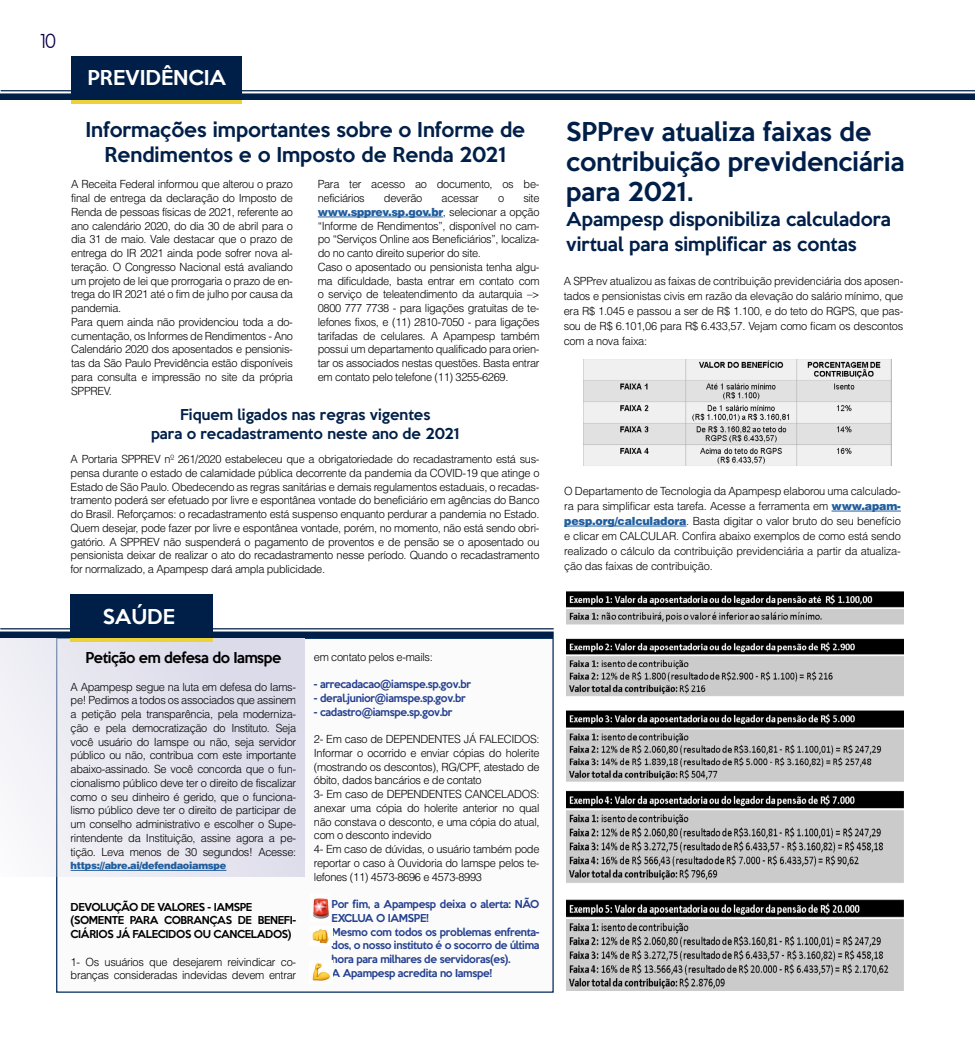
<style>
.page{position:relative;width:975px;height:1063px;background:#fff}
.page>*{position:absolute;margin:0;border:0;box-sizing:border-box;transform-origin:0 0}
.t1{font:500 23.75px/30px "Keep Calm";color:#001f48}
.t2{font:300 20px "Futura BT";color:#0a0048}
.t3{font:500 18.75px/25px "Keep Calm";color:#001f48;text-align:center}
.t4{font:500 18.75px "Keep Calm";color:#fff}
.t5{font:500 17.5px/25px "Keep Calm";color:#001f48}
.t6{font:500 13.75px/18.8px "Keep Calm";color:#001f48;text-align:center}
.t7{font:500 13.75px "Keep Calm";letter-spacing:-.03em;color:#000}
.t8{font:300 11.25px/13.8px "Helvetica";letter-spacing:-.03em;color:#000}
.t9{font:500 10px/13.8px "Keep Calm";letter-spacing:-.03em;color:#25408f}
.t10{font:500 10px/13.8px "Keep Calm";letter-spacing:-.03em;color:#000}
.t11{font:900 10px "Helvetica";letter-spacing:-.03em;color:#215e9e}
.s1{font-weight:900;color:#215e9e}
</style>
<div class="page">
<div style="left:56px;top:638px;width:497px;height:355px;background:#fbfbfb;border:1px solid #002a5c"></div>
<div style="left:0;top:638px;width:305px;height:239px;background:linear-gradient(to right,#f1f1f6,#dad9e9)"></div>
<hr style="left:1px;top:90px;width:973px;height:1px;background:#001f48">
<div style="left:71px;top:56px;width:170px;height:41px;background:#001f48"></div>
<div style="left:71px;top:97px;width:170px;height:7px;background:#ecd23a"></div>
<div style="left:1px;top:94px;width:973px;height:5px;background:#001f48"></div>
<div style="left:0;top:93px;width:974px;height:7px;border:1px solid #001f48"></div>
<hr style="left:0;top:628px;width:553px;height:1px;background:#001f48">
<div style="left:71px;top:594px;width:142px;height:41px;background:#001f48"></div>
<div style="left:71px;top:635px;width:142px;height:7px;background:#ecd23a"></div>
<div style="left:0;top:632px;width:553px;height:5px;background:#001f48"></div>
<div style="left:0;top:632px;width:553px;height:6px;border:1px solid #001f48"></div>
<hr style="left:318px;top:217px;width:125px;height:1px;background:#215e9e">
<hr style="left:71px;top:870px;width:155px;height:1px;background:#215e9e">
<hr style="left:831px;top:511px;width:69px;height:1px;background:#215e9e">
<hr style="left:564px;top:526px;width:122px;height:1px;background:#215e9e">
<img style="left:313px;top:898px;width:16px;height:21px">
<img style="left:312px;top:929px;width:17px;height:15px">
<img style="left:312px;top:962px;width:18px;height:19px">
<img style="left:583px;top:359px;width:308px;height:107px">
<img style="left:566px;top:591px;width:337px;height:400px">
<h2 class="t2" style="left:38px;top:29px;width:20px">10</h2>
<h3 class="t4" style="left:88px;top:61px;width:140px">PREVIDÊNCIA</h3>
<h3 class="t3" style="left:85px;top:116px;width:441px">Informações importantes sobre o Informe de<br>Rendimentos e o Imposto de Renda 2021</h3>
<p class="t8" style="left:71px;top:177px;width:223px">A Receita Federal informou que alterou o prazo final de entrega da declaração do Imposto de Renda de pessoas físicas de 2021, referente ao ano calendário 2020, do dia 30 de abril para o dia 31 de maio. Vale destacar que o prazo de entrega do IR 2021 ainda pode sofrer nova al&shy;teração. O Congresso Nacional está avaliando um projeto de lei que prorrogaria o prazo de en&shy;trega do IR 2021 até o fim de julho por causa da pandemia.<br>Para quem ainda não providenciou toda a do&shy;cumentação, os Informes de Rendimentos - Ano Calendário 2020 dos aposentados e pensionis&shy;tas da São Paulo Previdência estão disponíveis para consulta e impressão no site da própria SPPREV.</p>
<p class="t8" style="left:318px;top:177px;width:223px">Para ter acesso ao documento, os be&shy;neficiários</p>
<p class="t8" style="left:318px;top:191px;width:223px;text-indent:205px">site <span class="s1">www.spprev.sp.gov.br</span>, selecionar a opção “Informe de Rendimentos”, disponível no cam&shy;po “Serviços Online aos Beneficiários”, localiza&shy;do no canto direito superior do site.<br>Caso o aposentado ou pensionista tenha algu&shy;ma dificuldade, basta entrar em contato com o serviço de teleatendimento da autarquia –&gt; 0800 777 7738 - para ligações gratuitas de te&shy;lefones fixos, e (11) 2810-7050 - para ligações tarifadas de celulares. A Apampesp também possui um departamento qualificado para orien&shy;tar os associados nestas questões. Basta entrar em contato pelo telefone (11) 3255-6269.</p>
<p class="t8" style="left:384px;top:191px;width:40px">deverão</p>
<p class="t8" style="left:441px;top:191px;width:39px">acessar</p>
<p class="t8" style="left:498px;top:191px;width:8px">o</p>
<p class="t6" style="left:151px;top:404px;width:310px">Fiquem ligados nas regras vigentes<br>para o recadastramento neste ano de 2021</p>
<p class="t8" style="left:71px;top:452px;width:470px;text-align:justify">A Portaria SPPREV nº 261/2020 estabeleceu que a obrigatoriedade do recadastramento está sus&shy;pensa durante o estado de calamidade pública decorrente da pandemia da COVID-19 que atinge o Estado de São Paulo. Obedecendo as regras sanitárias e demais regulamentos estaduais, o recadas&shy;tramento poderá ser efetuado por livre e espontânea vontade do beneficiário em agências do Banco do Brasil. Reforçamos: o recadastramento está suspenso enquanto perdurar a pandemia no Estado.<br>Quem desejar, pode fazer por livre e espontânea vontade, porém, no momento, não está sendo obri&shy;gatório. A SPPREV não suspenderá o pagamento de proventos e de pensão se o aposentado ou pensionista deixar de realizar o ato do recadastramento nesse período. Quando o recadastramento for normalizado, a Apampesp dará ampla publicidade.</p>
<h3 class="t4" style="left:103px;top:600px;width:74px">SAÚDE</h3>
<p class="t7" style="left:85px;top:646px;width:197px">Petição em defesa do Iamspe</p>
<p class="t8" style="left:71px;top:680px;width:227px;text-align:justify">A Apampesp segue na luta em defesa do Iams&shy;pe! Pedimos a todos os associados que assinem a petição pela transparência, pela moderniza&shy;ção e pela democratização do Instituto. Seja você usuário do Iamspe ou não, seja servidor público ou não, contribua com este importante abaixo-assinado. Se você concorda que o fun&shy;cionalismo público deve ter o direito de fiscalizar como o seu dinheiro é gerido, que o funciona&shy;lismo público deve ter o direito de participar de um conselho administrativo e escolher o Supe&shy;rintendente da Instituição, assine agora a pe&shy;tição. Leva menos de 30 segundos! Acesse:</p>
<p class="t11" style="left:71px;top:859px;width:157px">https://abre.ai/defendaoiamspe</p>
<p class="t10" style="left:71px;top:899px;width:227px">DEVOLUÇÃO DE VALORES - IAMSPE (SOMENTE PARA COBRANÇAS DE BENEFI-<br>CIÁRIOS JÁ FALECIDOS OU CANCELADOS)</p>
<p class="t8" style="left:71px;top:955px;width:227px">1- Os usuários que desejarem reivindicar co&shy;branças consideradas indevidas devem entrar</p>
<p class="t8" style="left:314px;top:650px;width:120px">em contato pelos e-mails:</p>
<p class="t9" style="left:314px;top:677px;width:159px">- arrecadacao@iamspe.sp.gov.br</p>
<p class="t9" style="left:314px;top:690px;width:153px">- deral.junior@iamspe.sp.gov.br</p>
<p class="t9" style="left:314px;top:704px;width:140px">- cadastro@iamspe.sp.gov.br</p>
<p class="t8" style="left:314px;top:732px;width:227px">2- Em caso de DEPENDENTES JÁ FALECIDOS:<br>Informar o ocorrido e enviar cópias do holerite (mostrando os descontos), RG/CPF, atestado de óbito, dados bancários e de contato<br>3- Em caso de DEPENDENTES CANCELADOS: anexar uma cópia do holerite anterior no qual não constava o desconto, e uma cópia do atual, com o desconto indevido<br>4- Em caso de dúvidas, o usuário também pode reportar o caso à Ouvidoria do Iamspe pelos te&shy;lefones (11) 4573-8696 e 4573-8993</p>
<p class="t9" style="left:331px;top:897px;width:209px">Por fim, a Apampesp deixa o alerta: NÃO EXCLUA O IAMSPE!<br>Mesmo com todos os problemas enfrenta&shy;dos, o nosso instituto é o socorro de última hora para milhares de servidoras(es).<br>A Apampesp acredita no Iamspe!</p>
<h1 class="t1" style="left:566px;top:115px;width:340px">SPPrev atualiza faixas de contribuição previdenciária para 2021.</h1>
<h3 class="t5" style="left:566px;top:205px;width:326px">Apampesp disponibiliza calculadora virtual para simplificar as contas</h3>
<p class="t8" style="left:563px;top:274px;width:341px;line-height:15px;text-align:justify">A SPPrev atualizou as faixas de contribuição previdenciária dos aposen&shy;tados e pensionistas civis em razão da elevação do salário mínimo, que era R$ 1.045 e passou a ser de R$ 1.100, e do teto do RGPS, que pas&shy;sou de R$ 6.101,06 para R$ 6.433,57. Vejam como ficam os descontos com a nova faixa:</p>
<p class="t8" style="left:564px;top:483px;width:338px;line-height:15px;text-align:justify">O Departamento de Tecnologia da Apampesp elaborou uma calculado&shy;ra para simplificar esta tarefa. Acesse a ferramenta em <span class="s1">www.apam&shy;pesp.org/calculadora</span>. Basta digitar o valor bruto do seu benefício e clicar em CALCULAR. Confira abaixo exemplos de como está sendo realizado o cálculo da contribuição previdenciária a partir da atualiza&shy;ção das faixas de contribuição.</p>
</div>
